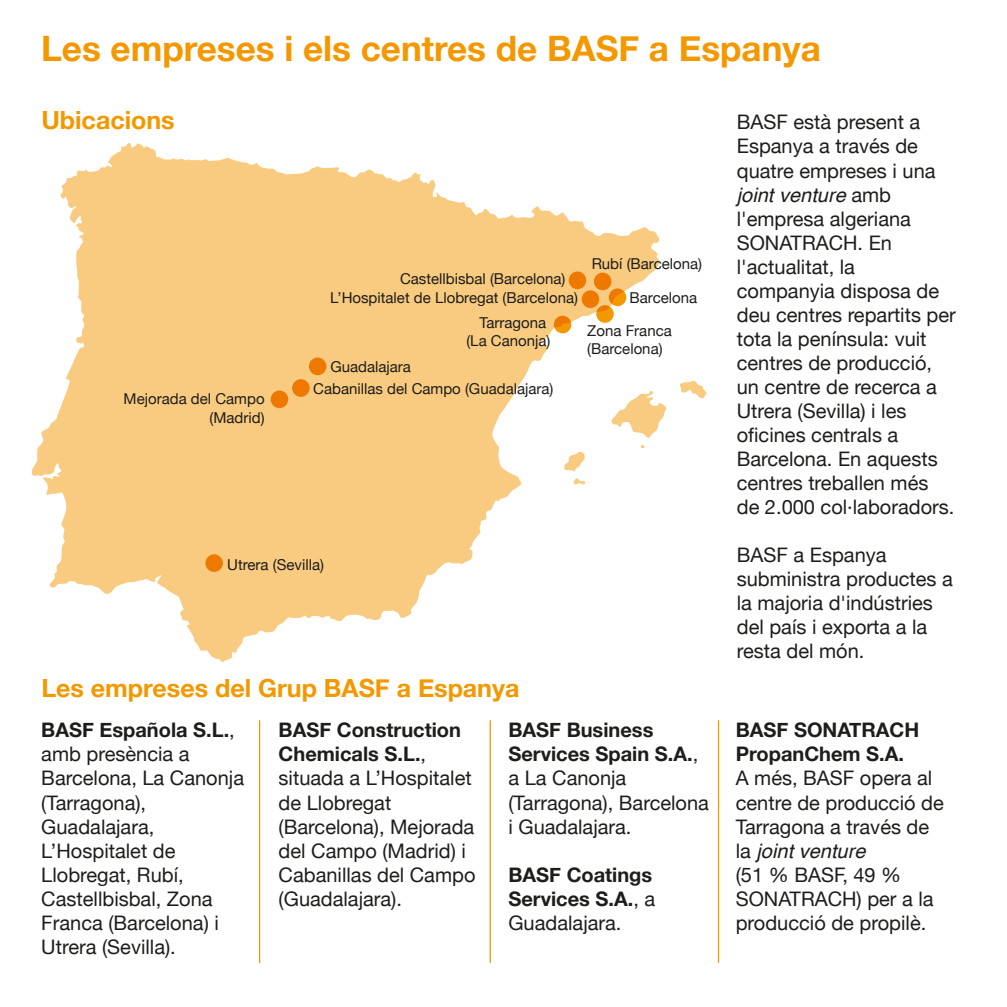
<style>
.page{position:relative;width:1007px;height:1007px;background:#fff}
.page>*{position:absolute;margin:0;border:0;box-sizing:border-box;transform-origin:0 0}
.t1{font:700 35px "Helvetica Neue";color:#f49800}
.t2{font:700 25px "Helvetica Neue";color:#f49800}
.t3{font:20px/24px "Helvetica Neue";color:#1d1d1b}
.t4{font:700 20px/24px "Helvetica Neue";color:#1d1d1b}
.t5{font:italic 20px "Helvetica";color:#1d1d1b}
.t6{font:15px/18px "Helvetica Neue";color:#1d1d1b}
.s1{font-weight:700}
.s2{font-weight:400}
.s3{font-family:"Helvetica Neue";font-style:normal}
</style>
<div class="page">
<svg style="left:659px;top:403px;width:7px;height:20px"></svg>
<svg style="left:680px;top:381px;width:26px;height:17px"></svg>
<svg style="left:32px;top:143px;width:627px;height:519px;fill:#f9cb80"></svg>
<div style="left:309px;top:357px;width:17px;height:18px;background:#ee7900;border-radius:50%"></div>
<div style="left:292px;top:379px;width:17px;height:18px;background:#ee7900;border-radius:50%"></div>
<svg style="left:270px;top:390px;width:18px;height:18px"></svg>
<svg style="left:205px;top:554px;width:18px;height:18px"></svg>
<svg style="left:553px;top:315px;width:18px;height:18px"></svg>
<svg style="left:568px;top:271px;width:18px;height:18px"></svg>
<svg style="left:593px;top:272px;width:18px;height:18px"></svg>
<svg style="left:608px;top:288px;width:18px;height:18px"></svg>
<svg style="left:596px;top:305px;width:17px;height:18px"></svg>
<svg style="left:581px;top:290px;width:18px;height:18px"></svg>
<hr style="left:259px;top:720px;width:1px;height:242px;background:#f49800">
<hr style="left:489px;top:720px;width:2px;height:242px;background:#f49800">
<hr style="left:717px;top:720px;width:2px;height:242px;background:#f49800">
<h1 class="t1" style="left:41px;top:21px;width:781px">Les empreses i els centres de BASF a Espanya</h1>
<p class="t2" style="left:41px;top:101px;width:135px">Ubicacions</p>
<p class="t6" style="left:124px;top:391px;width:142px;text-align:right">Mejorada del Campo (Madrid)</p>
<p class="t6" style="left:400px;top:270px;width:167px">Castellbisbal (Barcelona)</p>
<p class="t6" style="left:330px;top:290px;width:249px">L’Hospitalet de Llobregat (Barcelona)</p>
<p class="t6" style="left:466px;top:314px;width:85px;text-align:center">Tarragona (La Canonja)</p>
<p class="t6" style="left:313px;top:356px;width:242px;line-height:22px;text-indent:17px">Guadalajara<br>Cabanillas del Campo (Guadalajara)</p>
<p class="t6" style="left:591px;top:255px;width:112px">Rubí (Barcelona)</p>
<p class="t6" style="left:629px;top:290px;width:69px">Barcelona</p>
<p class="t6" style="left:587px;top:323px;width:86px">Zona Franca (Barcelona)</p>
<p class="t6" style="left:227px;top:556px;width:98px">Utrera (Sevilla)</p>
<p class="t2" style="left:41px;top:668px;width:479px">Les empreses del Grup BASF a Espanya</p>
<p class="t3" style="left:41px;top:719px;width:204px"><span class="s1">BASF Española S.L.</span>, amb presència a<br>Barcelona, La Canonja (Tarragona),<br>Guadalajara,<br>L’Hospitalet de<br>Llobregat, Rubí,<br>Castellbisbal, Zona<br>Franca (Barcelona) i<br>Utrera (Sevilla).</p>
<p class="t3" style="left:278px;top:719px;width:198px"><span class="s1">BASF Construction<br>Chemicals S.L.</span>, situada a L’Hospitalet de Llobregat (Barcelona), Mejorada del Campo (Madrid) i<br>Cabanillas del Campo (Guadalajara).</p>
<p class="t3" style="left:508px;top:719px;width:202px"><span class="s1">BASF Business<br>Services Spain S.A.</span>, a La Canonja (Tarragona), Barcelona i Guadalajara.</p>
<p class="t4" style="left:508px;top:862px;width:148px">BASF Coatings<br>Services S.A.<span class="s2">, a<br>Guadalajara.</span></p>
<p class="t3" style="left:736px;top:111px;width:200px">BASF està present a<br>Espanya a través de quatre empreses i una</p>
<p class="t5" style="left:736px;top:179px;width:156px">joint venture <span class="s3">amb</span></p>
<p class="t3" style="left:736px;top:207px;width:220px">l'empresa algeriana<br>SONATRACH. En l'actualitat, la companyia disposa de deu centres repartits per tota la península: vuit centres de producció, un centre de recerca a<br>Utrera (Sevilla) i les oficines centrals a<br>Barcelona. En aquests centres treballen més de 2.000 col·laboradors.</p>
<p class="t3" style="left:736px;top:543px;width:218px">BASF a Espanya subministra productes a la majoria d'indústries del país i exporta a la resta del món.</p>
<p class="t4" style="left:735px;top:718px;width:185px">BASF SONATRACH<br>PropanChem S.A.</p>
<p class="t3" style="left:735px;top:767px;width:209px">A més, BASF opera al centre de producció de<br>Tarragona a través de</p>
<p class="t5" style="left:735px;top:834px;width:131px"><span class="s3">la</span> joint venture</p>
<p class="t3" style="left:735px;top:863px;width:199px">(51 % BASF, 49 %<br>SONATRACH) per a la producció de propilè.</p>
</div>
